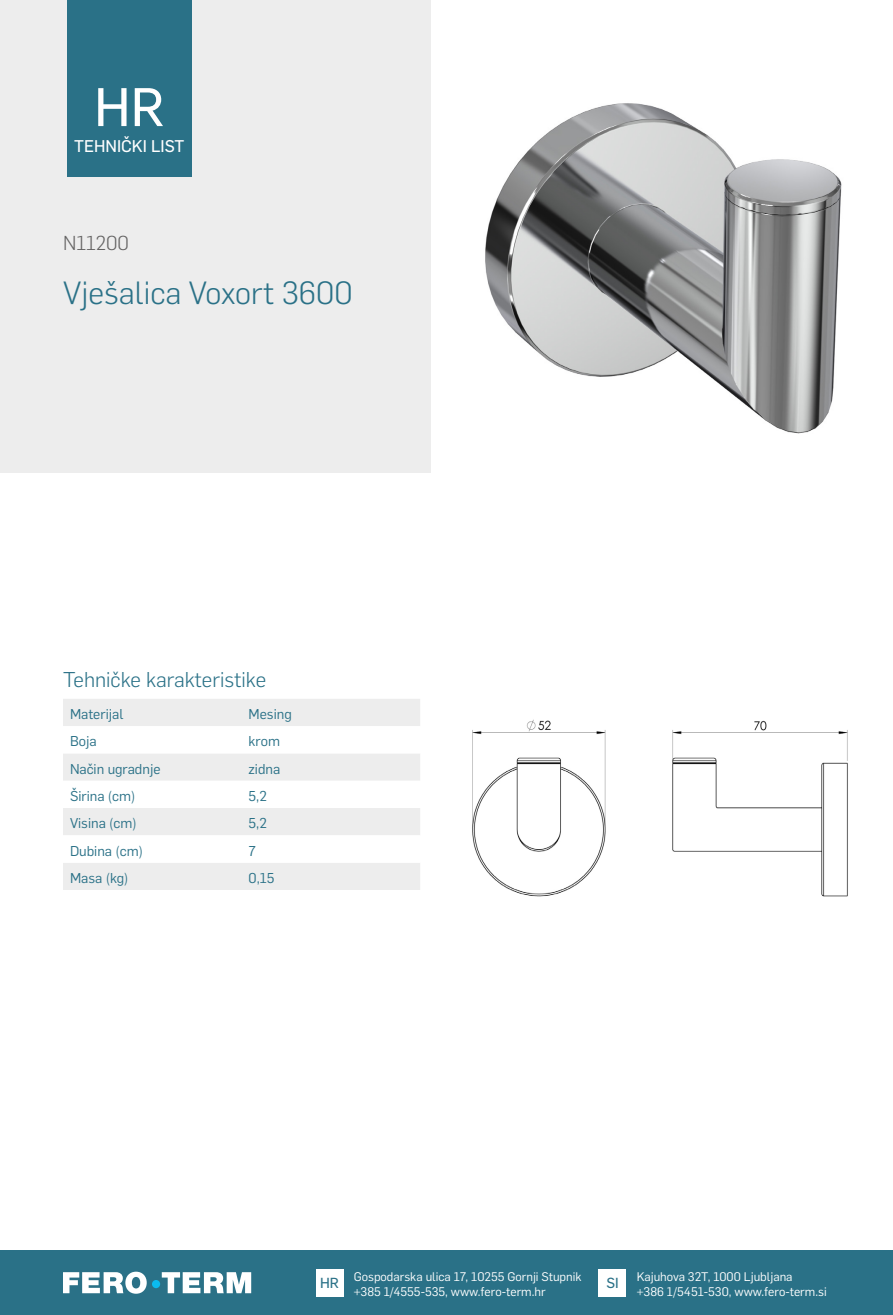
<style>
.page{position:relative;width:893px;height:1315px;background:#fff}
.page>*{position:absolute;margin:0;border:0;box-sizing:border-box;transform-origin:0 0}
.t1{font:53.2px "Flama Basic";color:#fff}
.t2{font:300 31.5px "Flama";color:#2a7187}
.t3{font:300 21px "Flama";color:#2a7187}
.t4{font:300 19.78px "Flama";color:#646363}
.t5{font:16.62px "Flama Basic";color:#fff}
.t6{font:14.35px "Flama Basic";color:#2a7187}
.t7{font:14px "Flama";color:#2a7187}
.t8{font:12.25px/15.8px "Flama";color:#fff}
</style>
<div class="page">
<div style="left:0;top:1250px;width:893px;height:65px;background:#2a7187"></div>
<div style="left:316px;top:1269px;width:27px;height:27px;background:#fff"></div>
<div style="left:599px;top:1269px;width:27px;height:27px;background:#fff"></div>
<svg style="left:63px;top:1271px;width:188px;height:22px"></svg>
<div style="left:152px;top:1280px;width:8px;height:8px;background:#0bbbef;border-radius:50%"></div>
<img style="left:485px;top:103px;width:357px;height:331px">
<img style="left:472px;top:719px;width:376px;height:178px">
<div style="left:0;top:0;width:430px;height:472px;background:#ededed"></div>
<div style="left:67px;top:0;width:124px;height:177px;background:#2a7187"></div>
<div style="left:63px;top:699px;width:357px;height:191px;background:#ededed"></div>
<svg style="left:63px;top:726px;width:357px;height:136px"></svg>
<h1 class="t1" style="left:94px;top:70px;width:72px">HR</h1>
<h3 class="t5" style="left:74px;top:134px;width:112px">TEHNIČKI LIST</h3>
<h3 class="t4" style="left:63px;top:229px;width:68px">N11200</h3>
<h2 class="t2" style="left:63px;top:271px;width:291px">Vješalica Voxort 3600</h2>
<h3 class="t3" style="left:63px;top:665px;width:205px">Tehničke karakteristike</h3>
<p class="t7" style="left:70px;top:704px;width:55px">Materijal</p>
<p class="t7" style="left:249px;top:704px;width:45px">Mesing</p>
<p class="t7" style="left:70px;top:732px;width:28px">Boja</p>
<p class="t7" style="left:249px;top:732px;width:33px">krom</p>
<p class="t7" style="left:70px;top:759px;width:92px">Način ugradnje</p>
<p class="t7" style="left:249px;top:759px;width:33px">zidna</p>
<p class="t7" style="left:70px;top:786px;width:67px">Širina (cm)</p>
<p class="t7" style="left:249px;top:786px;width:20px">5,2</p>
<p class="t7" style="left:70px;top:813px;width:68px">Visina (cm)</p>
<p class="t7" style="left:249px;top:813px;width:20px">5,2</p>
<p class="t7" style="left:70px;top:841px;width:74px">Dubina (cm)</p>
<p class="t7" style="left:249px;top:841px;width:9px">7</p>
<p class="t7" style="left:70px;top:868px;width:60px">Masa (kg)</p>
<p class="t7" style="left:249px;top:868px;width:27px">0,15</p>
<p class="t6" style="left:320px;top:1272px;width:20px">HR</p>
<p class="t8" style="left:637px;top:1267px;width:191px">Kajuhova 32T, 1000 Ljubljana<br>+386 1/5451-530, www.fero-term.si</p>
<p class="t8" style="left:354px;top:1267px;width:229px">Gospodarska ulica 17, 10255 Gornji Stupnik +385 1/4555-535, www.fero-term.hr</p>
<p class="t6" style="left:606px;top:1272px;width:14px">SI</p>
</div>
